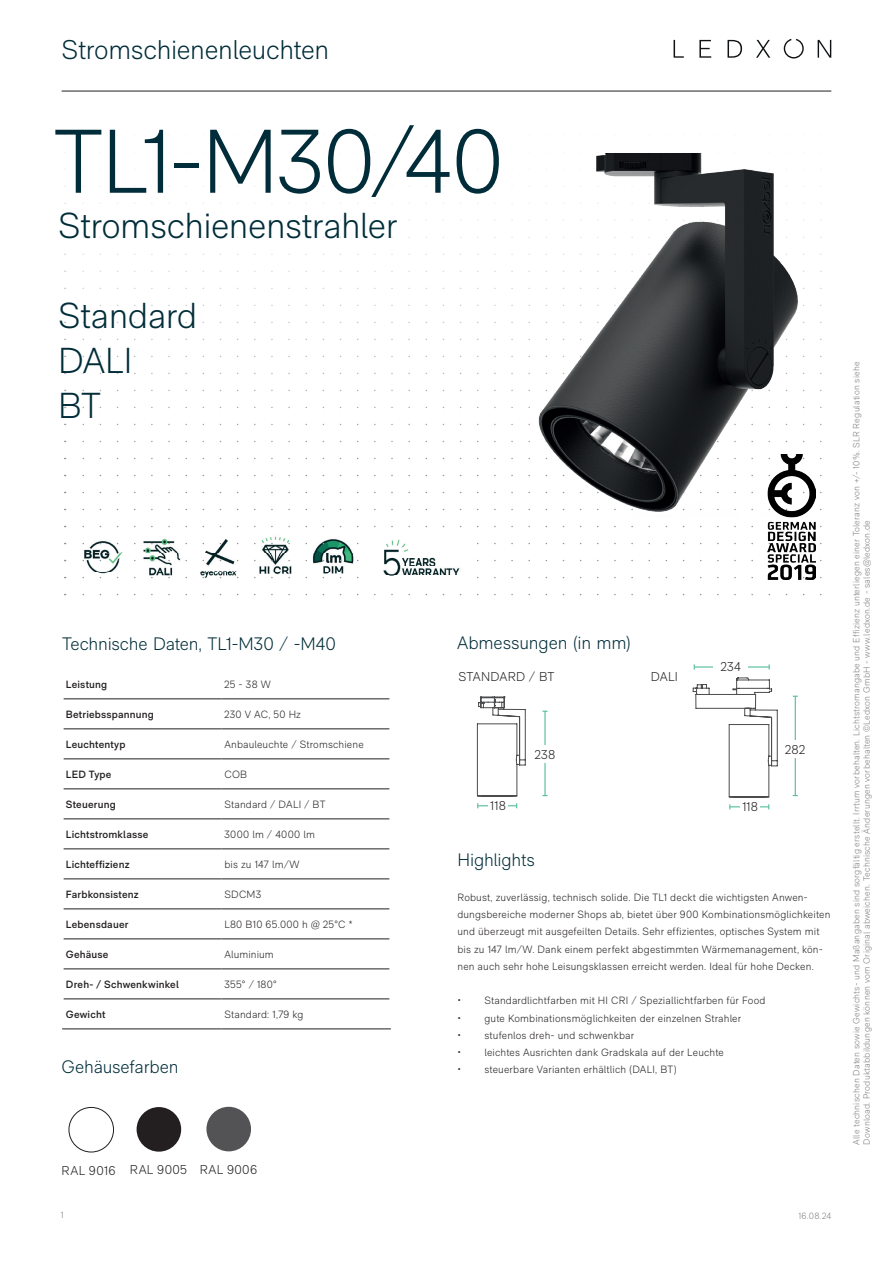
<style>
.page{position:relative;width:893px;height:1263px;background:#fff}
.page>*{position:absolute;margin:0;border:0;box-sizing:border-box;transform-origin:0 0}
.t1{font:300 90px "RM Neue";letter-spacing:-.02em;color:#002d39}
.t2{font:300 36px/45px "RM Neue";letter-spacing:-.015em;color:#002d39}
.t3{font:300 27px "RM Neue";letter-spacing:-.01em;color:#002d39}
.t4{font:300 18px "RM Neue";letter-spacing:-.01em;color:#002d39}
.t5{font:300 12.75px "RM Neue";letter-spacing:.02em;color:#231f20}
.t6{font:300 10.5px/17.2px "RM Neue";letter-spacing:.015em;color:#231f20}
.t7{font:600 10.5px "RM Neue";letter-spacing:.02em;color:#231f20}
.t8{font:300 10.5px "RM Neue";letter-spacing:.035em;color:#231f20}
.t9{font:300 9px/10.5px "RM Neue";letter-spacing:.02em;color:#7c7f80}
.t10{font:300 9px "RM Neue";color:#808285}
</style>
<div class="page">
<svg style="left:674px;top:40px;width:10px;height:18px"></svg>
<svg style="left:699px;top:40px;width:12px;height:18px"></svg>
<svg style="left:727px;top:40px;width:15px;height:18px"></svg>
<svg style="left:756px;top:40px;width:14px;height:18px"></svg>
<svg style="left:818px;top:40px;width:13px;height:18px"></svg>
<svg style="left:784px;top:39px;width:20px;height:19px"></svg>
<img style="left:143px;top:538px;width:38px;height:41px">
<img style="left:254px;top:536px;width:38px;height:43px">
<img style="left:200px;top:539px;width:38px;height:40px">
<img style="left:312px;top:539px;width:42px;height:40px">
<img style="left:83px;top:541px;width:40px;height:38px">
<svg style="left:83px;top:169px;width:738px;height:1px"></svg>
<svg style="left:83px;top:186px;width:738px;height:1px"></svg>
<svg style="left:83px;top:203px;width:738px;height:1px"></svg>
<svg style="left:83px;top:220px;width:738px;height:1px"></svg>
<svg style="left:82px;top:237px;width:740px;height:1px"></svg>
<svg style="left:82px;top:254px;width:740px;height:1px"></svg>
<svg style="left:82px;top:271px;width:740px;height:1px"></svg>
<svg style="left:82px;top:288px;width:740px;height:1px"></svg>
<svg style="left:82px;top:305px;width:740px;height:1px"></svg>
<svg style="left:82px;top:322px;width:740px;height:1px"></svg>
<svg style="left:82px;top:339px;width:740px;height:1px"></svg>
<svg style="left:82px;top:356px;width:740px;height:1px"></svg>
<svg style="left:82px;top:373px;width:740px;height:1px"></svg>
<svg style="left:82px;top:390px;width:740px;height:1px"></svg>
<svg style="left:82px;top:407px;width:740px;height:1px"></svg>
<svg style="left:82px;top:424px;width:740px;height:1px"></svg>
<svg style="left:82px;top:441px;width:740px;height:1px"></svg>
<svg style="left:82px;top:458px;width:740px;height:1px"></svg>
<svg style="left:82px;top:475px;width:740px;height:1px"></svg>
<svg style="left:82px;top:492px;width:740px;height:1px"></svg>
<svg style="left:82px;top:509px;width:740px;height:1px"></svg>
<svg style="left:82px;top:526px;width:740px;height:1px"></svg>
<svg style="left:82px;top:543px;width:740px;height:1px"></svg>
<svg style="left:82px;top:560px;width:740px;height:1px"></svg>
<svg style="left:82px;top:577px;width:740px;height:1px"></svg>
<svg style="left:82px;top:594px;width:740px;height:1px"></svg>
<img style="left:524px;top:154px;width:295px;height:358px">
<img style="left:767px;top:454px;width:49px;height:126px">
<svg style="left:477px;top:697px;width:49px;height:99px"></svg>
<hr style="left:544px;top:711px;width:2px;height:85px;background:#52bf96">
<div style="left:533px;top:746px;width:24px;height:17px;background:#fff"></div>
<hr style="left:478px;top:805px;width:39px;height:1px;background:#52bf96">
<div style="left:489px;top:801px;width:19px;height:9px;background:#fff"></div>
<svg style="left:693px;top:677px;width:85px;height:120px"></svg>
<hr style="left:795px;top:696px;width:1px;height:100px;background:#52bf96">
<div style="left:783px;top:741px;width:24px;height:17px;background:#fff"></div>
<hr style="left:694px;top:666px;width:75px;height:1px;background:#52bf96">
<div style="left:714px;top:658px;width:34px;height:17px;background:#fff"></div>
<hr style="left:730px;top:806px;width:39px;height:1px;background:#52bf96">
<div style="left:741px;top:802px;width:19px;height:9px;background:#fff"></div>
<img style="left:375px;top:539px;width:90px;height:39px">
<div style="left:137px;top:1107px;width:44px;height:45px;background:#231f20;border-radius:50%"></div>
<div style="left:69px;top:1107px;width:45px;height:45px;border:1px solid #231f20;border-radius:50%"></div>
<div style="left:206px;top:1107px;width:45px;height:44px;background:#535355;border-radius:50%"></div>
<hr style="left:64px;top:699px;width:157px;height:1px;background:#231f20">
<hr style="left:221px;top:699px;width:168px;height:1px;background:#231f20">
<hr style="left:64px;top:729px;width:157px;height:1px;background:#231f20">
<hr style="left:221px;top:729px;width:168px;height:1px;background:#231f20">
<hr style="left:64px;top:759px;width:157px;height:1px;background:#231f20">
<hr style="left:221px;top:759px;width:168px;height:1px;background:#231f20">
<hr style="left:64px;top:789px;width:157px;height:1px;background:#231f20">
<hr style="left:221px;top:789px;width:168px;height:1px;background:#231f20">
<hr style="left:64px;top:819px;width:157px;height:1px;background:#231f20">
<hr style="left:221px;top:819px;width:168px;height:1px;background:#231f20">
<hr style="left:64px;top:849px;width:157px;height:1px;background:#231f20">
<hr style="left:221px;top:849px;width:168px;height:1px;background:#231f20">
<hr style="left:64px;top:879px;width:157px;height:1px;background:#231f20">
<hr style="left:221px;top:879px;width:168px;height:1px;background:#231f20">
<hr style="left:64px;top:909px;width:157px;height:1px;background:#231f20">
<hr style="left:221px;top:909px;width:168px;height:1px;background:#231f20">
<hr style="left:64px;top:939px;width:157px;height:1px;background:#231f20">
<hr style="left:221px;top:939px;width:168px;height:1px;background:#231f20">
<hr style="left:64px;top:969px;width:157px;height:1px;background:#231f20">
<hr style="left:221px;top:969px;width:168px;height:1px;background:#231f20">
<hr style="left:64px;top:999px;width:157px;height:1px;background:#231f20">
<hr style="left:221px;top:999px;width:168px;height:1px;background:#231f20">
<hr style="left:62px;top:1029px;width:159px;height:1px;background:#231f20">
<hr style="left:221px;top:1029px;width:170px;height:1px;background:#231f20">
<hr style="left:62px;top:91px;width:769px;height:1px;background:#231f20">
<h3 class="t3" style="left:62px;top:33px;width:269px">Stromschienenleuchten</h3>
<h1 class="t1" style="left:54px;top:108px;width:452px">TL1-M30/40</h1>
<h2 class="t2" style="left:58px;top:202px;width:341px">Stromschienenstrahler</h2>
<h2 class="t2" style="left:58px;top:292px;width:141px">Standard<br>DALI<br>BT</h2>
<h3 class="t4" style="left:62px;top:633px;width:275px">Technische Daten, TL1-M30 / -M40</h3>
<p class="t7" style="left:66px;top:678px;width:43px">Leistung</p>
<p class="t6" style="left:224px;top:675px;width:48px">25 - 38 W</p>
<p class="t7" style="left:66px;top:708px;width:90px">Betriebsspannung</p>
<p class="t6" style="left:224px;top:705px;width:78px">230 V AC, 50 Hz</p>
<p class="t7" style="left:66px;top:738px;width:61px">Leuchtentyp</p>
<p class="t6" style="left:224px;top:735px;width:141px">Anbauleuchte / Stromschiene</p>
<p class="t7" style="left:66px;top:768px;width:47px">LED Type</p>
<p class="t6" style="left:224px;top:765px;width:24px">COB</p>
<p class="t7" style="left:66px;top:798px;width:51px">Steuerung</p>
<p class="t6" style="left:224px;top:795px;width:102px">Standard / DALI / BT</p>
<p class="t7" style="left:66px;top:828px;width:84px">Lichtstromklasse</p>
<p class="t8" style="left:224px;top:828px;width:92px">3000 lm / 4000 lm</p>
<p class="t7" style="left:66px;top:858px;width:65px">Lichteffizienz</p>
<p class="t6" style="left:224px;top:855px;width:77px">bis zu 147 lm/W</p>
<p class="t7" style="left:66px;top:888px;width:74px">Farbkonsistenz</p>
<p class="t6" style="left:224px;top:885px;width:38px">SDCM3</p>
<p class="t7" style="left:66px;top:918px;width:64px">Lebensdauer</p>
<p class="t6" style="left:224px;top:915px;width:129px">L80 B10 65.000 h @ 25°C *</p>
<p class="t7" style="left:66px;top:948px;width:44px">Gehäuse</p>
<p class="t6" style="left:224px;top:945px;width:51px">Aluminium</p>
<p class="t7" style="left:66px;top:978px;width:114px">Dreh- / Schwenkwinkel</p>
<p class="t6" style="left:224px;top:975px;width:54px">355° / 180°</p>
<p class="t7" style="left:66px;top:1008px;width:41px">Gewicht</p>
<p class="t6" style="left:224px;top:1005px;width:81px">Standard: 1,79 kg</p>
<h3 class="t4" style="left:62px;top:1056px;width:118px">Gehäusefarben</h3>
<p class="t5" style="left:62px;top:1163px;width:55px">RAL 9016</p>
<p class="t5" style="left:200px;top:1162px;width:59px">RAL 9006</p>
<p class="t5" style="left:130px;top:1162px;width:59px">RAL 9005</p>
<p class="t9" style="left:61px;top:1209px;width:4px">1</p>
<h3 class="t4" style="left:457px;top:632px;width:175px">Abmessungen (in mm)</h3>
<p class="t5" style="left:458px;top:669px;width:98px">STANDARD / BT</p>
<p class="t5" style="left:651px;top:669px;width:29px">DALI</p>
<p class="t5" style="left:490px;top:798px;width:17px">118</p>
<p class="t5" style="left:535px;top:747px;width:22px">238</p>
<p class="t5" style="left:721px;top:659px;width:22px">234</p>
<p class="t5" style="left:742px;top:799px;width:17px">118</p>
<p class="t5" style="left:785px;top:742px;width:22px">282</p>
<h3 class="t4" style="left:457px;top:849px;width:79px">Highlights</h3>
<p class="t6" style="left:457px;top:888px;width:374px">Robust, zuverlässig, technisch solide. Die TL1 deckt die wichtigsten Anwen&shy;dungsbereiche moderner Shops ab, bietet über 900 Kombinationsmöglichkeiten und überzeugt mit ausgefeilten Details. Sehr effizientes, optisches System mit bis zu 147 lm/W. Dank einem perfekt abgestimmten Wärmemanagement, kön&shy;nen auch sehr hohe Leisungsklassen erreicht werden. Ideal für hohe Decken.</p>
<p class="t6" style="left:457px;top:992px;width:310px">• Standardlichtfarben mit HI CRI / Speziallichtfarben für Food</p>
<p class="t6" style="left:457px;top:1009px;width:285px">• gute Kombinationsmöglichkeiten der einzelnen Strahler</p>
<p class="t6" style="left:457px;top:1026px;width:178px">• stufenlos dreh- und schwenkbar</p>
<p class="t6" style="left:457px;top:1044px;width:268px">• leichtes Ausrichten dank Gradskala auf der Leuchte</p>
<p class="t6" style="left:457px;top:1061px;width:221px">• steuerbare Varianten erhältlich (DALI, BT)</p>
<p class="t9" style="left:851px;top:1144px;width:784px;rotate:-90deg">Alle technischen Daten sowie Gewichts- und Maßangaben sind sorgfältig erstellt. Irrtum vorbehalten. Lichtstromangabe und Effizienz unterliegen einer Toleranz von +/- 10%. SLR Regulation siehe<br>Download. Produktabbildungen können vom Original abweichen. Technische Änderungen vorbehalten ©Ledxon GmbH - www.ledxon.de - sales@ledxon.de</p>
<p class="t10" style="left:798px;top:1210px;width:34px">16.08.24</p>
</div>
